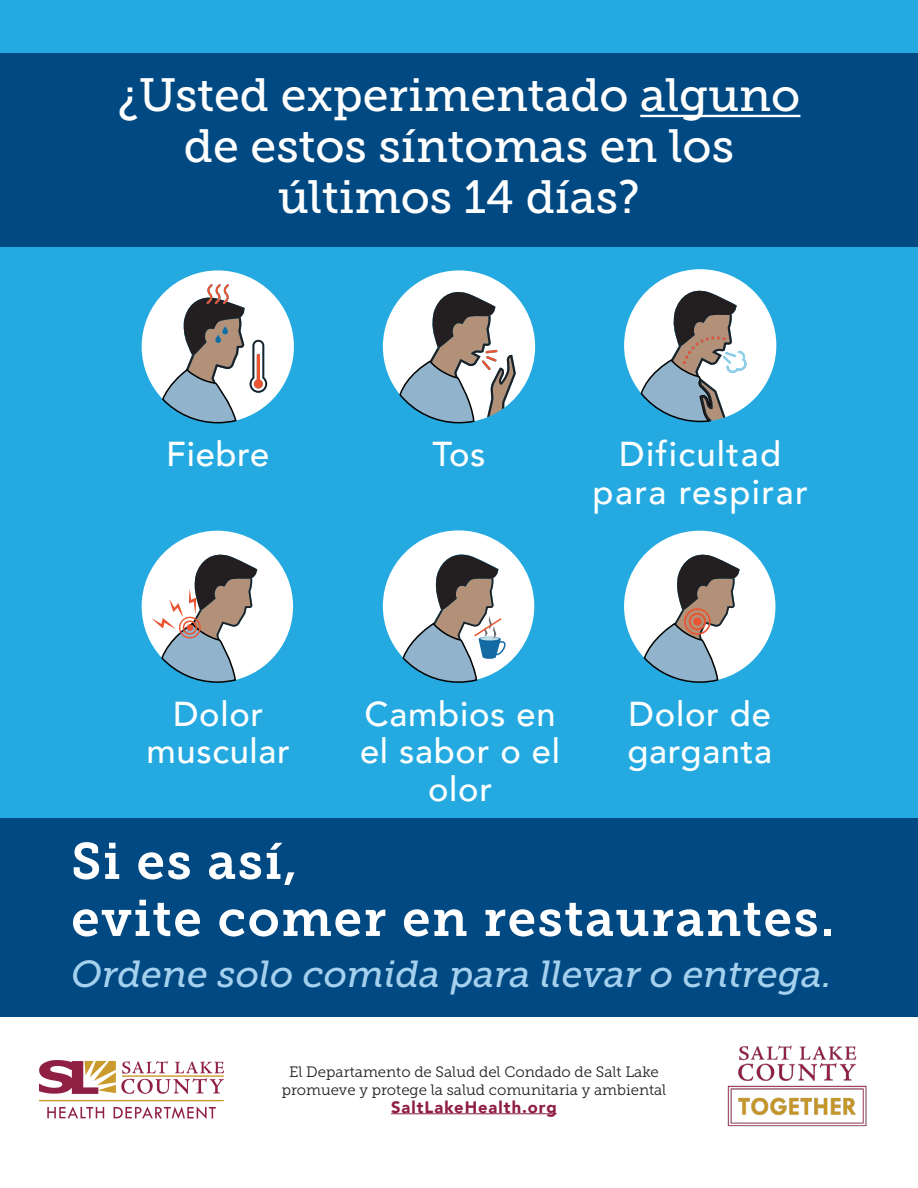
<style>
.page{position:relative;width:918px;height:1188px;background:#fff}
.page>*{position:absolute;margin:0;border:0;box-sizing:border-box;transform-origin:0 0}
.t1{font:51px/57px "Museo Slab 700";letter-spacing:.03em;color:#fff}
.t2{font:46.5px/51px "Museo Slab 500";color:#fff;text-align:center}
.t3{font:italic 37.5px "Museo Slab 500";color:#a5d1ef}
.t4{font:500 34.5px/37.5px "Avenir";letter-spacing:.02em;color:#fff;text-align:center}
.t5{font:500 34.5px/37.5px "Avenir";letter-spacing:.04em;color:#fff;text-align:center}
.t6{font:900 16.5px "Avenir";letter-spacing:.065em;color:#8f1e44}
.t7{font:15px/18px "Museo Slab 300";color:#231f20;text-align:center}
</style>
<div class="page">
<div style="left:0;top:0;width:918px;height:818px;background:#24aae1"></div>
<div style="left:0;top:818px;width:918px;height:199px;background:#014982"></div>
<div style="left:0;top:54px;width:918px;height:193px;background:#014982"></div>
<hr style="left:640px;top:115px;width:160px;height:2px;background:#fff">
<hr style="left:391px;top:1113px;width:166px;height:1px;background:#8f1e44">
<img style="left:39px;top:1060px;width:185px;height:59px">
<svg style="left:142px;top:270px;width:152px;height:154px"></svg>
<svg style="left:222px;top:326px;width:6px;height:8px"></svg>
<div style="left:215px;top:335px;width:6px;height:8px;background:#146ba3;border-radius:3px"></div>
<svg style="left:383px;top:270px;width:152px;height:154px"></svg>
<svg style="left:624px;top:269px;width:152px;height:154px"></svg>
<svg style="left:624px;top:531px;width:151px;height:153px"></svg>
<svg style="left:142px;top:531px;width:151px;height:153px"></svg>
<svg style="left:383px;top:530px;width:151px;height:154px"></svg>
<img style="left:727px;top:1045px;width:140px;height:82px">
<h2 class="t2" style="left:118px;top:70px;width:684px">¿Usted experimentado alguno de estos síntomas en los últimos 14 días?</h2>
<h3 class="t4" style="left:166px;top:434px;width:105px">Fiebre</h3>
<h3 class="t4" style="left:432px;top:434px;width:55px">Tos</h3>
<h3 class="t5" style="left:593px;top:434px;width:217px">Dificultad para respirar</h3>
<h3 class="t4" style="left:146px;top:693px;width:145px">Dolor muscular</h3>
<h3 class="t4" style="left:360px;top:693px;width:202px">Cambios en el sabor o el olor</h3>
<h3 class="t4" style="left:627px;top:693px;width:146px;text-align:left">Dolor de garganta</h3>
<h1 class="t1" style="left:71px;top:833px;width:764px">Si es así,<br>evite comer en restaurantes.</h1>
<h3 class="t3" style="left:71px;top:953px;width:762px">Ordene solo comida para llevar o entrega.</h3>
<p class="t7" style="left:282px;top:1062px;width:386px">El Departamento de Salud del Condado de Salt Lake promueve y protege la salud comunitaria y ambiental</p>
<p class="t6" style="left:391px;top:1093px;width:167px">SaltLakeHealth.org</p>
</div>
